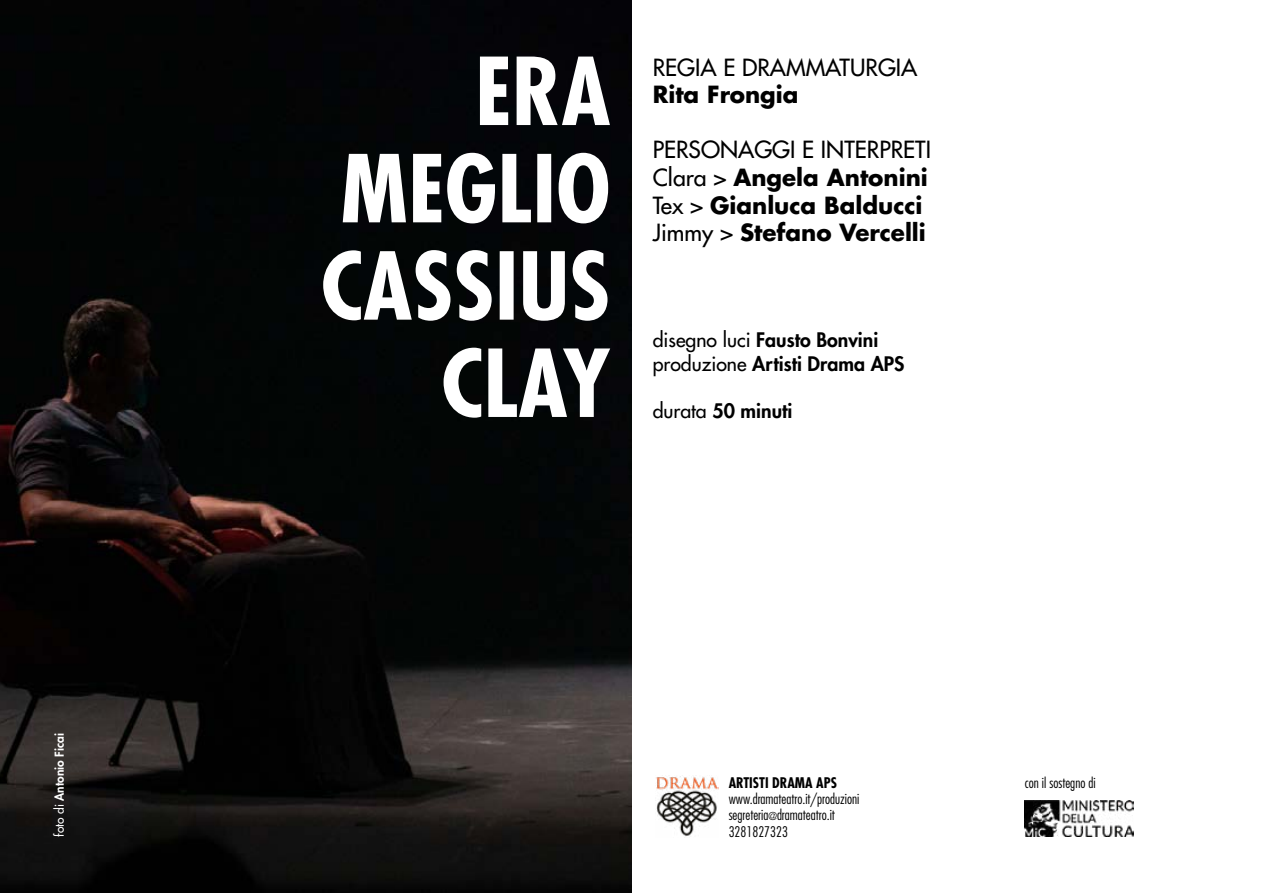
<style>
.page{position:relative;width:1263px;height:893px;background:#fff}
.page>*{position:absolute;margin:0;border:0;box-sizing:border-box;transform-origin:0 0}
.t1{font:700 23.1px/27.6px "Futura Std";color:#000}
.t2{font:500 23.1px "Futura Std";color:#000}
.t3{font:800 19.5px/23.4px "Futura Std";color:#000}
.t4{font:300 condensed 14.25px/16px "Futura Std";color:#000}
.t5{font:700 condensed 14.25px "Futura Std";color:#000}
.t6{font:800 12px "Futura Std";color:#fff}
.s1{font-weight:500}
.s2{font-size:10.65px}
</style>
<div class="page">
<img style="left:0;top:0;width:631px;height:893px">
<svg style="left:444px;top:348px;width:166px;height:70px"></svg>
<svg style="left:323px;top:250px;width:284px;height:71px"></svg>
<svg style="left:343px;top:153px;width:265px;height:70px"></svg>
<svg style="left:480px;top:57px;width:130px;height:68px"></svg>
<img style="left:656px;top:776px;width:63px;height:60px">
<img style="left:1025px;top:801px;width:109px;height:35px">
<p class="t6" style="left:52px;top:836px;width:105px;rotate:-90deg"><span class="s1">foto di</span> Antonio Ficai</p>
<p class="t2" style="left:653px;top:53px;width:266px">REGIA E DRAMMATURGIA</p>
<p class="t1" style="left:653px;top:80px;width:147px">Rita Frongia</p>
<p class="t1" style="left:653px;top:136px;width:280px"><span class="s1">PERSONAGGI E INTERPRETI<br>Clara &gt;</span> Angela Antonini<br><span class="s1">Tex &gt;</span> Gianluca Balducci<br><span class="s1">Jimmy &gt;</span> Stefano Vercelli</p>
<p class="t3" style="left:653px;top:329px;width:253px"><span class="s1">disegno luci</span> Fausto Bonvini <span class="s1">produzione</span> Artisti Drama APS</p>
<p class="t3" style="left:653px;top:399px;width:141px"><span class="s1">durata</span> 50 minuti</p>
<p class="t5" style="left:729px;top:774px;width:110px">ARTISTI DRAMA APS</p>
<p class="t4" style="left:729px;top:791px;width:132px">www.dramateatro.it/produzioni segreteria<span class="s2">@</span>dramateatro.it<br>3281827323</p>
<p class="t4" style="left:1025px;top:775px;width:72px">con il sostegno di</p>
</div>
